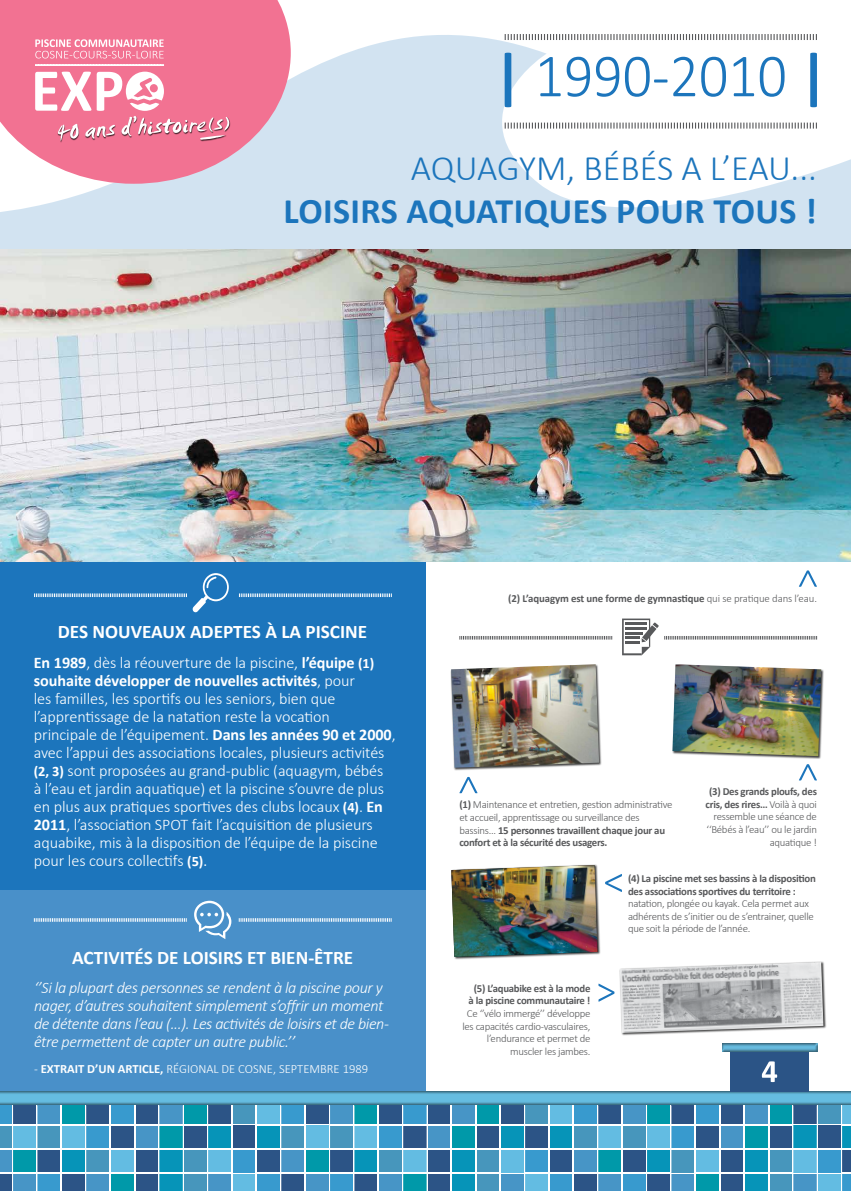
<style>
.page{position:relative;width:851px;height:1191px;background:#fff}
.page>*{position:absolute;margin:0;border:0;box-sizing:border-box;transform-origin:0 0}
.t1{font:700 36px "Calibri";letter-spacing:.01em;color:#1c75bc}
.t2{font:300 36px "Calibri";letter-spacing:-.005em;color:#1c75bc}
.t3{font:700 19.2px "Calibri";color:#fff}
.t4{font:300 16.2px/18px "Calibri";letter-spacing:-.005em;color:#fff}
.t5{font:italic 300 16.2px/18px "Calibri";letter-spacing:-.025em;color:#fff}
.t6{font:300 12.6px "Calibri";color:#fff}
.t7{font:300 10.8px/12.6px "Calibri";letter-spacing:-.025em;color:#58595b;text-align:right}
.t8{font:700 10.8px/12.6px "Calibri";letter-spacing:-.025em;color:#58595b}
.s1{font-weight:700}
.s2{font-weight:700;font-size:14.4px}
.s3{font-size:18px}
.s4{font-weight:300}
</style>
<div class="page">
<svg style="left:0;top:35px;width:850px;height:214px;fill:#d2e3f1"></svg>
<div style="left:0;top:512px;width:425px;height:378px;background:#1c75bc"></div>
<img style="left:0;top:249px;width:850px;height:261px">
<div style="left:0;top:890px;width:425px;height:201px;background:#4990c9"></div>
<svg style="left:504px;top:34px;width:312px;height:6px"></svg>
<svg style="left:504px;top:123px;width:312px;height:6px"></svg>
<svg style="left:0;top:0;width:291px;height:184px;background:#ef89a5"></svg>
<svg style="left:0;top:1105px;width:850px;height:86px;background:#4d98bd"></svg>
<div style="left:0;top:1091px;width:850px;height:14px;background:#000;opacity:.5"></div>
<div style="left:730px;top:1051px;width:78px;height:40px;background:#2b5486"></div>
<div style="left:721px;top:1042px;width:96px;height:10px;background:#000;opacity:.5"></div>
<svg style="left:799px;top:570px;width:17px;height:17px"></svg>
<svg style="left:35px;top:39px;width:129px;height:19px;background:#f597af"></svg>
<svg style="left:35px;top:64px;width:129px;height:2px"></svg>
<div style="left:58px;top:116px;width:173px;height:26px;background:#000;opacity:.75"></div>
<svg style="left:35px;top:72px;width:194px;height:69px"></svg>
<svg style="left:664px;top:636px;width:153px;height:3px"></svg>
<svg style="left:459px;top:636px;width:153px;height:3px"></svg>
<svg style="left:239px;top:593px;width:153px;height:4px"></svg>
<svg style="left:239px;top:918px;width:153px;height:3px"></svg>
<svg style="left:34px;top:918px;width:153px;height:3px"></svg>
<svg style="left:194px;top:900px;width:37px;height:39px"></svg>
<svg style="left:34px;top:573px;width:195px;height:39px"></svg>
<svg style="left:622px;top:618px;width:36px;height:37px"></svg>
<svg style="left:0;top:510px;width:850px;height:51px;background:#abd0d8"></svg>
<svg style="left:761px;top:1061px;width:16px;height:21px"></svg>
<svg style="left:504px;top:53px;width:312px;height:54px"></svg>
<svg style="left:799px;top:764px;width:17px;height:16px"></svg>
<svg style="left:459px;top:777px;width:18px;height:16px"></svg>
<div style="left:671px;top:663px;width:153px;height:96px;background:#000;opacity:.75"></div>
<img style="left:672px;top:664px;width:149px;height:92px">
<div style="left:450px;top:663px;width:152px;height:107px;background:#000;opacity:.75"></div>
<img style="left:451px;top:664px;width:148px;height:103px">
<svg style="left:605px;top:874px;width:17px;height:18px"></svg>
<div style="left:450px;top:864px;width:150px;height:96px;background:#000;opacity:.75"></div>
<img style="left:451px;top:865px;width:146px;height:92px">
<div style="left:619px;top:961px;width:207px;height:75px;background:#000;opacity:.75"></div>
<img style="left:619px;top:962px;width:204px;height:71px">
<svg style="left:598px;top:983px;width:16px;height:18px"></svg>
<h1 class="t2" style="left:411px;top:146px;width:407px">AQUAGYM, BÉBÉS A L’EAU...</h1>
<h1 class="t1" style="left:283px;top:188px;width:535px">LOISIRS AQUATIQUES POUR TOUS !</h1>
<p class="t3" style="left:58px;top:619px;width:311px">DES NOUVEAUX ADEPTES À LA PISCINE</p>
<p class="t4" style="left:34px;top:653px;width:363px"><span class="s1">En 1989</span>, dès la réouverture de la piscine, <span class="s1">l’équipe</span> <span class="s2">(1) </span><span class="s1">souhaite développer de nouvelles activités</span>, pour<br>les familles, les sportifs ou les seniors, bien que l’apprentissage de la natation reste la vocation principale de l’équipement. <span class="s1">Dans les années 90 et 2000</span>, avec l’appui des associations locales, plusieurs activités <span class="s2">(2, 3)</span> sont proposées au grand-public (aquagym, bébés<br>à l’eau et jardin aquatique) et la piscine s’ouvre de plus en plus aux pratiques sportives des clubs locaux <span class="s2">(4)</span>. <span class="s1">En 2011</span>, l’association SPOT fait l’acquisition de plusieurs aquabike, mis à la disposition de l’équipe de la piscine pour les cours collectifs <span class="s2">(5)</span><span class="s3">.</span></p>
<p class="t3" style="left:72px;top:945px;width:282px">ACTIVITÉS DE LOISIRS ET BIEN-ÊTRE</p>
<p class="t5" style="left:34px;top:978px;width:356px">‘’Si la plupart des personnes se rendent à la piscine pour y nager, d’autres souhaitent simplement s’offrir un moment de détente dans l’eau (...). Les activités de loisirs et de bien&shy;être permettent de capter un autre public.’’</p>
<p class="t6" style="left:34px;top:1060px;width:335px">- <span class="s1">EXTRAIT D’UN ARTICLE,</span> RÉGIONAL DE COSNE, SEPTEMBRE 1989</p>
<p class="t8" style="left:508px;top:591px;width:310px">(2) L’aquagym est une forme de gymnastique <span class="s4">qui se pratique dans l’eau.</span></p>
<p class="t7" style="left:705px;top:785px;width:113px"><span class="s1">(3) Des grands ploufs, des cris, des rires…</span> Voilà à quoi ressemble une séance de ‘‘Bébés à l’eau’’ ou le jardin aquatique !</p>
<p class="t7" style="left:459px;top:798px;width:214px;text-align:left"><span class="s1">(1)</span> Maintenance et entretien, gestion administrative et accueil, apprentissage ou surveillance des bassins... <span class="s1">15 personnes travaillent chaque jour au confort et à la sécurité des usagers.</span></p>
<p class="t8" style="left:628px;top:872px;width:189px">(4) La piscine met ses bassins à la disposition des associations sportives du territoire :</p>
<p class="t7" style="left:628px;top:897px;width:187px;text-align:left">natation, plongée ou kayak. Cela permet aux adhérents de s’initier ou de s’entrainer, quelle que soit la période de l’année.</p>
<p class="t8" style="left:468px;top:981px;width:123px;text-align:center">(5) L’aquabike est à la mode à la piscine communautaire !</p>
<p class="t7" style="left:462px;top:1007px;width:129px">Ce ‘’vélo immergé’’ développe les capacités cardio-vasculaires, l’endurance et permet de muscler les jambes.</p>
</div>
